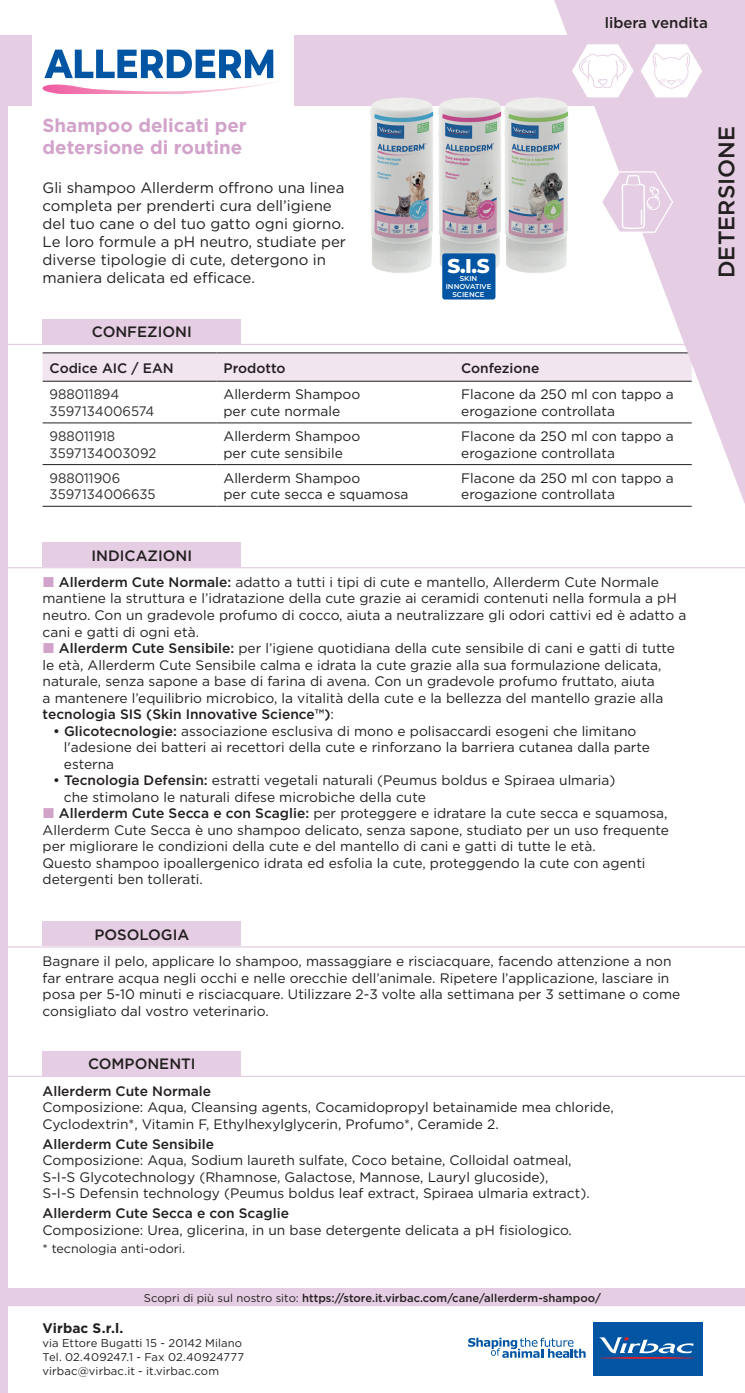
<style>
.page{position:relative;width:745px;height:1393px;background:#fff}
.page>*{position:absolute;margin:0;border:0;box-sizing:border-box;transform-origin:0 0}
.t1{font:500 22.5px "Gotham";color:#231f20}
.t2{font:800 20px "Montserrat";color:#fff}
.t3{font:700 18.75px/22.5px "Gotham";color:#d2a3ca}
.t4{font:15px/18px "Gotham";color:#231f20}
.t5{font:500 15px "Gotham";color:#231f20}
.t6{font:13.75px/16.5px "Gotham";color:#231f20}
.t7{font:500 13.75px "Gotham";color:#231f20}
.t8{font:13.75px/16.5px "Gotham";color:#312f30;scale:.96 1}
.t9{font:700 13.75px "Gotham";letter-spacing:.005em;color:#231f20}
.t10{font:12.5px "Gotham";color:#231f20}
.t11{font:11.25px/14px "Gotham";letter-spacing:.01em;color:#231f20}
.t12{font:500 11.25px "Gotham";color:#231f20}
.t13{font:600 7.12px/7.6px "Montserrat";color:#fff;text-align:center}
.s1{font-weight:500}
.s2{font-weight:400}
</style>
<div class="page">
<div style="left:294px;top:35px;width:450px;height:71px;background:#e5cee3"></div>
<div style="left:592px;top:1322px;width:110px;height:53px;background:#0155a2"></div>
<hr style="left:599px;top:1357px;width:96px;height:1px;background:#ee1d23;border-radius:50%">
<svg style="left:599px;top:1337px;width:94px;height:16px"></svg>
<svg style="left:468px;top:1337px;width:117px;height:20px"></svg>
<div style="left:0;top:35px;width:32px;height:71px;background:#e5cee3"></div>
<div style="left:0;top:50px;width:7px;height:1343px;background:#e5cee3"></div>
<div style="left:43px;top:354px;width:503px;height:27px;background:#f1e5f0"></div>
<hr style="left:43px;top:353px;width:173px;height:1px;background:#231f20">
<hr style="left:216px;top:353px;width:238px;height:1px;background:#231f20">
<hr style="left:454px;top:353px;width:237px;height:1px;background:#231f20">
<hr style="left:43px;top:381px;width:173px;height:1px;background:#231f20">
<hr style="left:216px;top:381px;width:238px;height:1px;background:#231f20">
<hr style="left:454px;top:381px;width:237px;height:1px;background:#231f20">
<hr style="left:43px;top:423px;width:173px;height:1px;background:#231f20">
<hr style="left:216px;top:423px;width:238px;height:1px;background:#231f20">
<hr style="left:454px;top:423px;width:237px;height:1px;background:#231f20">
<hr style="left:43px;top:464px;width:173px;height:1px;background:#231f20">
<hr style="left:216px;top:464px;width:238px;height:1px;background:#231f20">
<hr style="left:454px;top:464px;width:237px;height:1px;background:#231f20">
<hr style="left:43px;top:506px;width:173px;height:1px;background:#231f20">
<hr style="left:216px;top:506px;width:238px;height:1px;background:#231f20">
<hr style="left:454px;top:506px;width:237px;height:1px;background:#231f20">
<div style="left:43px;top:319px;width:198px;height:25px;background:#e5cee3"></div>
<hr style="left:0;top:344px;width:744px;height:1px;background:#e5cee3">
<div style="left:43px;top:542px;width:198px;height:25px;background:#e5cee3"></div>
<hr style="left:0;top:567px;width:744px;height:1px;background:#e5cee3">
<div style="left:43px;top:921px;width:198px;height:25px;background:#e5cee3"></div>
<hr style="left:0;top:946px;width:744px;height:1px;background:#e5cee3">
<div style="left:43px;top:1051px;width:198px;height:24px;background:#e5cee3"></div>
<hr style="left:0;top:1075px;width:744px;height:2px;background:#e5cee3">
<svg style="left:546px;top:0;width:198px;height:507px"></svg>
<svg style="left:569px;top:43px;width:134px;height:56px"></svg>
<img style="left:439px;top:97px;width:59px;height:178px">
<img style="left:370px;top:97px;width:69px;height:176px">
<img style="left:498px;top:96px;width:75px;height:179px">
<svg style="left:44px;top:50px;width:229px;height:28px"></svg>
<img style="left:42px;top:82px;width:232px;height:12px">
<div style="left:0;top:1288px;width:744px;height:18px;background:#e5cee3"></div>
<div style="left:442px;top:253px;width:53px;height:46px;background:#0155a2;border-radius:3px"></div>
<svg style="left:599px;top:170px;width:74px;height:63px"></svg>
<p class="t5" style="left:604px;top:13px;width:104px">libera vendita</p>
<h3 class="t3" style="left:43px;top:114px;width:206px">Shampoo delicati per detersione di routine</h3>
<p class="t4" style="left:43px;top:178px;width:305px">Gli shampoo Allerderm offrono una linea completa per prenderti cura dell’igiene del tuo cane o del tuo gatto ogni giorno.<br>Le loro formule a pH neutro, studiate per diverse tipologie di cute, detergono in maniera delicata ed efficace.</p>
<p class="t5" style="left:92px;top:322px;width:101px">CONFEZIONI</p>
<h2 class="t2" style="left:447px;top:251px;width:44px">S.I.S</h2>
<p class="t13" style="left:445px;top:274px;width:47px">SKIN<br>INNOVATIVE<br>SCIENCE</p>
<p class="t7" style="left:50px;top:359px;width:125px">Codice AIC / EAN</p>
<p class="t7" style="left:223px;top:359px;width:64px">Prodotto</p>
<p class="t7" style="left:461px;top:359px;width:80px">Confezione</p>
<p class="t8" style="left:50px;top:386px;width:111px">988011894<br>3597134006574</p>
<p class="t6" style="left:223px;top:386px;width:138px">Allerderm Shampoo per cute normale</p>
<p class="t6" style="left:461px;top:386px;width:214px">Flacone da 250 ml con tappo a erogazione controllata</p>
<p class="t8" style="left:50px;top:427px;width:113px">988011918<br>3597134003092</p>
<p class="t6" style="left:223px;top:427px;width:138px">Allerderm Shampoo per cute sensibile</p>
<p class="t6" style="left:461px;top:427px;width:214px">Flacone da 250 ml con tappo a erogazione controllata</p>
<p class="t8" style="left:50px;top:469px;width:112px">988011906<br>3597134006635</p>
<p class="t6" style="left:223px;top:469px;width:186px">Allerderm Shampoo<br>per cute secca e squamosa</p>
<p class="t6" style="left:461px;top:469px;width:214px">Flacone da 250 ml con tappo a erogazione controllata</p>
<p class="t5" style="left:91px;top:545px;width:102px">INDICAZIONI</p>
<p class="t6" style="left:43px;top:573px;width:644px;text-indent:16px"><span class="s1">Allerderm Cute Normale:</span> adatto a tutti i tipi di cute e mantello, Allerderm Cute Normale mantiene la struttura e l’idratazione della cute grazie ai ceramidi contenuti nella formula a pH neutro. Con un gradevole profumo di cocco, aiuta a neutralizzare gli odori cattivi ed è adatto a cani e gatti di ogni età.</p>
<p class="t6" style="left:43px;top:639px;width:633px;text-indent:16px"><span class="s1">Allerderm Cute Sensibile:</span> per l’igiene quotidiana della cute sensibile di cani e gatti di tutte le età, Allerderm Cute Sensibile calma e idrata la cute grazie alla sua formulazione delicata, naturale, senza sapone a base di farina di avena. Con un gradevole profumo fruttato, aiuta<br>a mantenere l’equilibrio microbico, la vitalità della cute e la bellezza del mantello grazie alla <span class="s1">tecnologia SIS (Skin Innovative Science™)</span>:</p>
<p class="t6" style="left:64px;top:722px;width:587px;text-indent:-11px"><span class="s1">• Glicotecnologie:</span> associazione esclusiva di mono e polisaccardi esogeni che limitano l'adesione dei batteri ai recettori della cute e rinforzano la barriera cutanea dalla parte esterna</p>
<p class="t6" style="left:53px;top:771px;width:563px"><span class="s1">• Tecnologia Defensin:</span> estratti vegetali naturali (Peumus boldus e Spiraea ulmaria)</p>
<p class="t6" style="left:64px;top:788px;width:363px">che stimolano le naturali difese microbiche della cute</p>
<p class="t6" style="left:59px;top:804px;width:609px"><span class="s1">Allerderm Cute Secca e con Scaglie:</span> per proteggere e idratare la cute secca e squamosa,</p>
<p class="t6" style="left:43px;top:821px;width:627px">Allerderm Cute Secca è uno shampoo delicato, senza sapone, studiato per un uso frequente</p>
<p class="t6" style="left:43px;top:837px;width:554px">per migliorare le condizioni della cute e del mantello di cani e gatti di tutte le età.</p>
<p class="t6" style="left:43px;top:854px;width:604px">Questo shampoo ipoallergenico idrata ed esfolia la cute, proteggendo la cute con agenti</p>
<p class="t6" style="left:43px;top:870px;width:162px">detergenti ben tollerati.</p>
<p class="t5" style="left:94px;top:925px;width:96px">POSOLOGIA</p>
<p class="t6" style="left:43px;top:953px;width:639px">Bagnare il pelo, applicare lo shampoo, massaggiare e risciacquare, facendo attenzione a non far entrare acqua negli occhi e nelle orecchie dell’animale. Ripetere l’applicazione, lasciare in posa per 5-10 minuti e risciacquare. Utilizzare 2-3 volte alla settimana per 3 settimane o come consigliato dal vostro veterinario.</p>
<p class="t5" style="left:88px;top:1054px;width:109px">COMPONENTI</p>
<p class="t7" style="left:43px;top:1081px;width:170px">Allerderm Cute Normale</p>
<p class="t6" style="left:43px;top:1098px;width:572px">Composizione: Aqua, Cleansing agents, Cocamidopropyl betainamide mea chloride,<br>Cyclodextrin*, Vitamin F, Ethylhexylglycerin, Profumo*, Ceramide 2.</p>
<p class="t7" style="left:43px;top:1134px;width:173px">Allerderm Cute Sensibile</p>
<p class="t6" style="left:43px;top:1151px;width:548px">Composizione: Aqua, Sodium laureth sulfate, Coco betaine, Colloidal oatmeal,<br>S-I-S Glycotechnology (Rhamnose, Galactose, Mannose, Lauryl glucoside),<br>S-I-S Defensin technology (Peumus boldus leaf extract, Spiraea ulmaria extract).</p>
<p class="t7" style="left:43px;top:1204px;width:248px">Allerderm Cute Secca e con Scaglie</p>
<p class="t6" style="left:43px;top:1221px;width:530px">Composizione: Urea, glicerina, in un base detergente delicata a pH fisiologico.</p>
<p class="t10" style="left:43px;top:1240px;width:144px">* tecnologia anti-odori.</p>
<p class="t12" style="left:144px;top:1290px;width:458px"><span class="s2">Scopri di più sul nostro sito:</span> https://store.it.virbac.com/cane/allerderm-shampoo/</p>
<p class="t9" style="left:43px;top:1319px;width:82px">Virbac S.r.l.</p>
<p class="t11" style="left:43px;top:1335px;width:203px">via Ettore Bugatti 15 - 20142 Milano<br>Tel. 02.409247.1 - Fax 02.40924777 virbac@virbac.it - it.virbac.com</p>
<h1 class="t1" style="left:711px;top:278px;width:154px;rotate:-90deg">DETERSIONE</h1>
</div>
